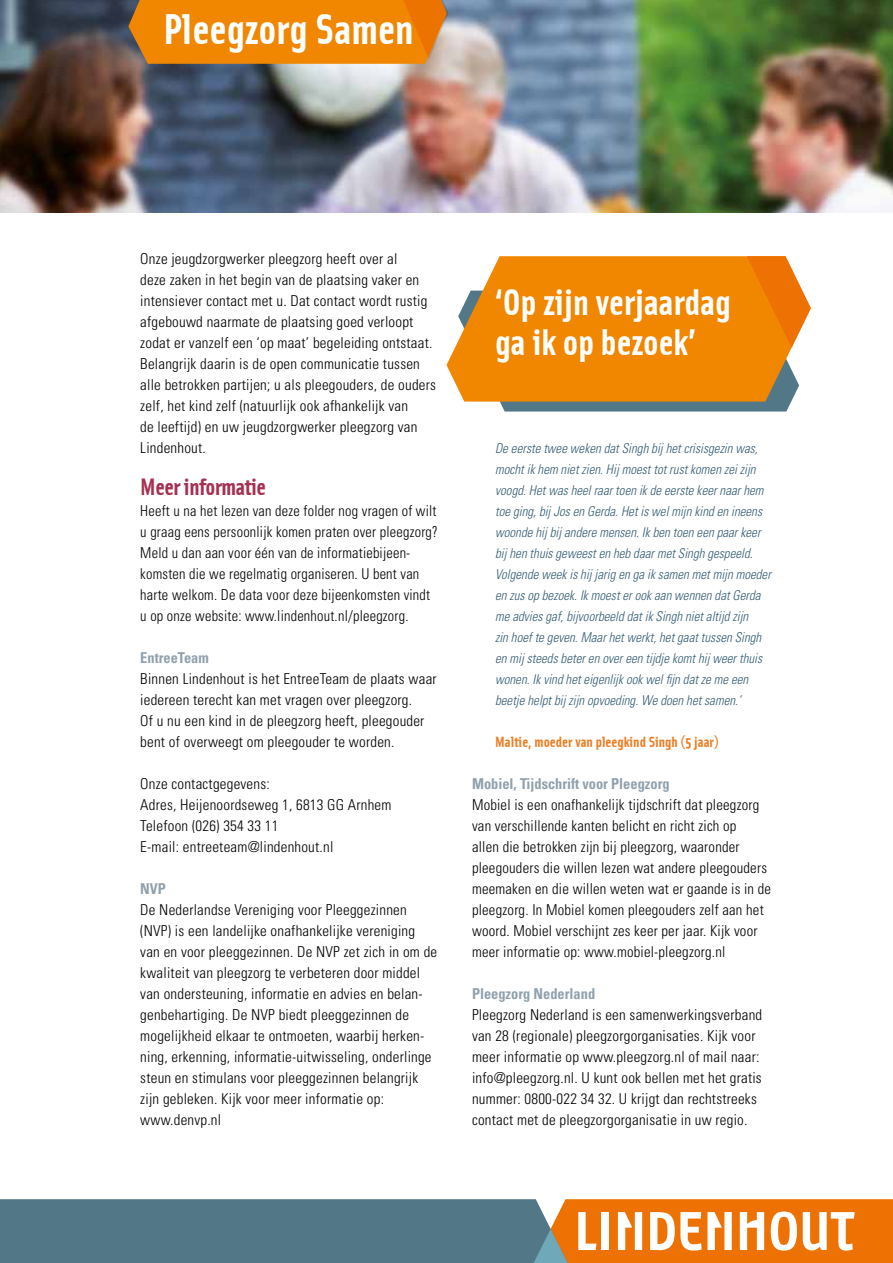
<style>
.page{position:relative;width:893px;height:1263px;background:#fff}
.page>*{position:absolute;margin:0;border:0;box-sizing:border-box;transform-origin:0 0}
.t1{font:43.5px "Solex Bold 2";color:#fff}
.t2{font:37.5px/40.5px "Solex Bold 2";color:#fff}
.t3{font:24px "Solex Bold 2";letter-spacing:-.02em;color:#a53051}
.t4{font:300 condensed 15px/21px "Univers LT Std";letter-spacing:.015em;color:#000}
.t5{font:300 condensed 15px/21px "Univers LT Std";letter-spacing:.015em;color:#000;scale:.96 1}
.t6{font:700 condensed 15px "Univers LT Std";color:#90a1ad;scale:.96 1}
.t7{font:15px "Solex Bold 2";color:#ed7d22}
.t8{font:italic 300 condensed 13.5px/21px "Univers LT Std";color:#355d75;scale:.96 1}
</style>
<div class="page">
<svg style="left:0;top:1199px;width:893px;height:64px;background:#8f846f"></svg>
<svg style="left:446px;top:256px;width:365px;height:155px;background:#e79123"></svg>
<img style="left:0;top:0;width:893px;height:213px">
<svg style="left:109px;top:0;width:363px;height:64px;background:#de8619"></svg>
<h1 class="t1" style="left:163px;top:0;width:252px">Pleegzorg Samen</h1>
<p class="t4" style="left:140px;top:248px;width:297px">Onze jeugdzorgwerker pleegzorg heeft over al<br>deze zaken in het begin van de plaatsing vaker en intensiever contact met u. Dat contact wordt rustig afgebouwd naarmate de plaatsing goed verloopt zodat er vanzelf een ‘op maat’ begeleiding ontstaat.<br>Belangrijk daarin is de open communicatie tussen alle betrokken partijen; u als pleegouders, de ouders zelf, het kind zelf (natuurlijk ook afhankelijk van<br>de leeftijd) en uw jeugdzorgwerker pleegzorg van Lindenhout.</p>
<h3 class="t3" style="left:140px;top:471px;width:127px">Meer informatie</h3>
<p class="t5" style="left:140px;top:500px;width:311px">Heeft u na het lezen van deze folder nog vragen of wilt u graag eens persoonlijk komen praten over pleegzorg?<br>Meld u dan aan voor één van de informatiebijeen&shy;komsten die we regelmatig organiseren. U bent van harte welkom. De data voor deze bijeenkomsten vindt u op onze website: www.lindenhout.nl/pleegzorg.</p>
<p class="t6" style="left:140px;top:648px;width:73px">EntreeTeam</p>
<p class="t4" style="left:140px;top:668px;width:298px">Binnen Lindenhout is het EntreeTeam de plaats waar iedereen terecht kan met vragen over pleegzorg.<br>Of u nu een kind in de pleegzorg heeft, pleegouder bent of overweegt om pleegouder te worden.</p>
<p class="t4" style="left:140px;top:773px;width:253px">Onze contactgegevens:<br>Adres, Heijenoordseweg 1, 6813 GG Arnhem<br>Telefoon (026) 354 33 11<br>E-mail: entreeteam@lindenhout.nl</p>
<p class="t6" style="left:140px;top:879px;width:28px">NVP</p>
<p class="t4" style="left:140px;top:899px;width:298px">De Nederlandse Vereniging voor Pleeggezinnen (NVP) is een landelijke onafhankelijke vereniging van en voor pleeggezinnen. De NVP zet zich in om de kwaliteit van pleegzorg te verbeteren door middel van ondersteuning, informatie en advies en belan&shy;genbehartiging. De NVP biedt pleeggezinnen de mogelijkheid elkaar te ontmoeten, waarbij herken&shy;ning, erkenning, informatie-uitwisseling, onderlinge steun en stimulans voor pleeggezinnen belangrijk zijn gebleken. Kijk voor meer informatie op: www.denvp.nl</p>
<h2 class="t2" style="left:495px;top:280px;width:237px">‘Op zijn verjaardag ga ik op bezoek’</h2>
<p class="t8" style="left:495px;top:438px;width:289px">De eerste twee weken dat Singh bij het crisisgezin was, mocht ik hem niet zien. Hij moest tot rust komen zei zijn voogd. Het was heel raar toen ik de eerste keer naar hem toe ging, bij Jos en Gerda. Het is wel mijn kind en ineens woonde hij bij andere mensen. Ik ben toen een paar keer bij hen thuis geweest en heb daar met Singh gespeeld.<br>Volgende week is hij jarig en ga ik samen met mijn moeder en zus op bezoek. Ik moest er ook aan wennen dat Gerda me advies gaf, bijvoorbeeld dat ik Singh niet altijd zijn<br>zin hoef te geven. Maar het werkt, het gaat tussen Singh en mij steeds beter en over een tijdje komt hij weer thuis wonen. Ik vind het eigenlijk ook wel fijn dat ze me een beetje helpt bij zijn opvoeding. We doen het samen.’</p>
<p class="t7" style="left:495px;top:732px;width:225px">Maltie, moeder van pleegkind Singh (5 jaar)</p>
<p class="t6" style="left:472px;top:774px;width:207px">Mobiel, Tijdschrift voor Pleegzorg</p>
<p class="t4" style="left:472px;top:794px;width:301px">Mobiel is een onafhankelijk tijdschrift dat pleegzorg van verschillende kanten belicht en richt zich op<br>allen die betrokken zijn bij pleegzorg, waaronder pleegouders die willen lezen wat andere pleegouders meemaken en die willen weten wat er gaande is in de pleegzorg. In Mobiel komen pleegouders zelf aan het woord. Mobiel verschijnt zes keer per jaar. Kijk voor meer informatie op: www.mobiel-pleegzorg.nl</p>
<p class="t6" style="left:472px;top:984px;width:130px">Pleegzorg Nederland</p>
<p class="t4" style="left:472px;top:1004px;width:292px">Pleegzorg Nederland is een samenwerkingsverband van 28 (regionale) pleegzorgorganisaties. Kijk voor meer informatie op www.pleegzorg.nl of mail naar: info@pleegzorg.nl. U kunt ook bellen met het gratis nummer: 0800-022 34 32. U krijgt dan rechtstreeks contact met de pleegzorgorganisatie in uw regio.</p>
</div>
